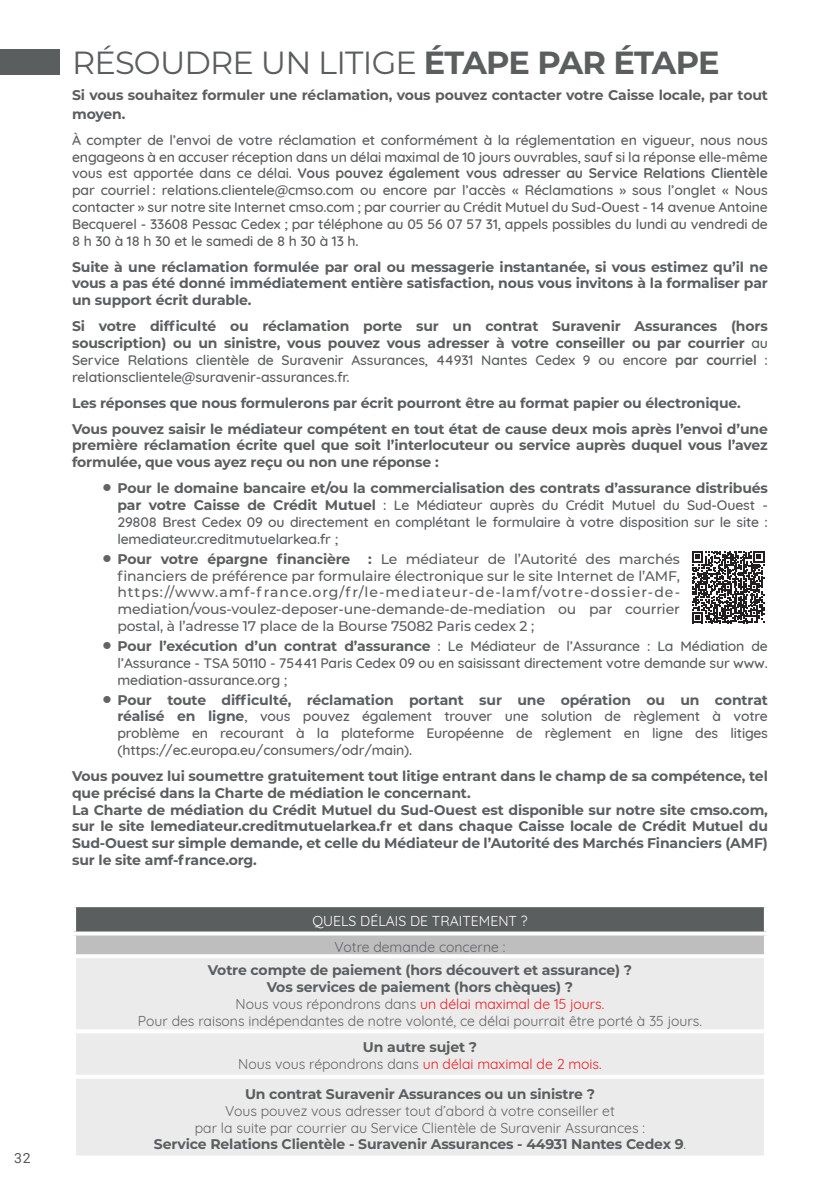
<style>
.page{position:relative;width:840px;height:1191px;background:#fff}
.page>*{position:absolute;margin:0;border:0;box-sizing:border-box;transform-origin:0 0}
.t1{font:32px "Montserrat";letter-spacing:-.025em;color:#5b5e5f}
.t2{font:700 14px/16.8px "Montserrat";letter-spacing:-.01em;color:#5b5e5f}
.t3{font:500 14px/16.8px "Quicksand";letter-spacing:-.01em;color:#5b5e5f;text-align:justify}
.t4{font:14px/16.8px "Quicksand";color:#636366;text-align:center}
.t5{font:500 14px/16.8px "Montserrat";letter-spacing:-.01em;color:#5b5e5f;text-align:justify}
.t6{font:14px "Quicksand";color:#fff}
.t7{font:14px "Roboto";color:#57585a}
.s1{font-weight:700}
.s2{font-family:"Quicksand";font-weight:500}
.s3{color:#636366}
.s4{font-family:"Montserrat";font-weight:700}
.s5{color:#ee1d23}
.s6{font-family:"Quicksand";font-weight:400;color:#636366}
</style>
<div class="page">
<div style="left:0;top:49px;width:60px;height:25px;background:#5b5e5f"></div>
<div style="left:74px;top:905px;width:691px;height:28px;background:#5b5e5f"></div>
<div style="left:74px;top:933px;width:691px;height:23px;background:#bfbebe"></div>
<div style="left:76px;top:958px;width:687px;height:197px;background:#eaebea"></div>
<hr style="left:72px;top:907px;width:4px;height:24px;background:#fff">
<svg style="left:763px;top:907px;width:3px;height:24px"></svg>
<hr style="left:72px;top:935px;width:4px;height:19px;background:#fff">
<svg style="left:763px;top:935px;width:3px;height:19px"></svg>
<svg style="left:763px;top:958px;width:1px;height:71px"></svg>
<svg style="left:763px;top:1033px;width:1px;height:41px"></svg>
<svg style="left:763px;top:1079px;width:1px;height:76px"></svg>
<hr style="left:72px;top:903px;width:695px;height:4px;background:#fff">
<svg style="left:74px;top:931px;width:692px;height:4px;background:#e9e9e9"></svg>
<svg style="left:74px;top:954px;width:692px;height:2px"></svg>
<hr style="left:72px;top:1029px;width:695px;height:4px;background:#fff">
<svg style="left:76px;top:1074px;width:688px;height:4px"></svg>
<svg style="left:692px;top:551px;width:71px;height:72px"></svg>
<p class="t7" style="left:14px;top:1148px;width:18px">32</p>
<h1 class="t1" style="left:72px;top:41px;width:648px">RÉSOUDRE UN LITIGE <span class="s1">ÉTAPE PAR ÉTAPE</span></h1>
<p class="t2" style="left:72px;top:84px;width:697px;line-height:19.2px">Si vous souhaitez formuler une réclamation, vous pouvez contacter votre Caisse locale, par tout moyen.</p>
<p class="t3" style="left:72px;top:130px;width:697px">À compter de l’envoi de votre réclamation et conformément à la réglementation en vigueur, nous nous engageons à en accuser réception dans un délai maximal de 10 jours ouvrables, sauf si la réponse elle-même vous est apportée dans ce délai. <span class="s1">Vous pouvez également vous adresser au Service Relations Clientèle </span>par courriel : relations.clientele@cmso.com ou encore par l’accès « Réclamations » sous l’onglet « Nous contacter » sur notre site Internet cmso.com ; par courrier au Crédit Mutuel du Sud-Ouest - 14 avenue Antoine Becquerel - 33608 Pessac Cedex ; par téléphone au 05 56 07 57 31, appels possibles du lundi au vendredi de 8 h 30 à 18 h 30 et le samedi de 8 h 30 à 13 h.</p>
<p class="t2" style="left:72px;top:257px;width:697px;text-align:justify">Suite à une réclamation formulée par oral ou messagerie instantanée, si vous estimez qu’il ne vous a pas été donné immédiatement entière satisfaction, nous vous invitons à la formaliser par un support écrit durable.</p>
<p class="t2" style="left:72px;top:317px;width:697px">Si votre difficulté ou réclamation porte sur un contrat Suravenir Assurances (hors souscription) ou un sinistre, vous pouvez vous adresser à votre conseiller ou par courrier <span class="s2">au</span></p>
<p class="t3" style="left:72px;top:350px;width:697px">Service Relations clientèle de Suravenir Assurances, 44931 Nantes Cedex 9 ou encore <span class="s1">par courriel</span> : relationsclientele@suravenir-assurances.fr.</p>
<p class="t2" style="left:72px;top:389px;width:697px;line-height:26px">Les réponses que nous formulerons par écrit pourront être au format papier ou électronique.<br>Vous pouvez saisir le médiateur compétent en tout état de cause deux mois après l’envoi d’une</p>
<p class="t2" style="left:72px;top:436px;width:697px">première réclamation écrite quel que soit l’interlocuteur ou service auprès duquel vous l’avez formulée, que vous ayez reçu ou non une réponse :</p>
<p class="t2" style="left:103px;top:479px;width:665px"><span class="s3">●</span> Pour le domaine bancaire et/ou la commercialisation des contrats d’assurance distribués</p>
<p class="t3" style="left:117px;top:495px;width:651px"><span class="s4">par votre Caisse de Crédit Mutuel</span> : Le Médiateur auprès du Crédit Mutuel du Sud-Ouest - 29808 Brest Cedex 09 ou directement en complétant le formulaire à votre disposition sur le site : lemediateur.creditmutuelarkea.fr ;</p>
<p class="t2" style="left:103px;top:549px;width:248px"><span class="s3">●</span> Pour votre épargne financière</p>
<p class="t5" style="left:117px;top:550px;width:563px;text-indent:251px"><span class="s1">:</span> Le médiateur de l’Autorité des marchés financiers de préférence par formulaire électronique sur le site Internet de l’AMF, https://www.amf-france.org/fr/le-mediateur-de-lamf/votre-dossier-de&shy;mediation/vous-voulez-deposer-une-demande-de-mediation ou par courrier postal, à l’adresse 17 place de la Bourse 75082 Paris cedex 2 ;</p>
<p class="t3" style="left:117px;top:636px;width:651px;text-indent:-14px"><span class="s3">●</span> <span class="s4">Pour l’exécution d’un contrat d’assurance</span> : Le Médiateur de l’Assurance : La Médiation de l’Assurance - TSA 50110 - 75441 Paris Cedex 09 ou en saisissant directement votre demande sur www. mediation-assurance.org ;</p>
<p class="t2" style="left:103px;top:690px;width:665px"><span class="s3">●</span> Pour toute difficulté, réclamation portant sur une opération ou un contrat</p>
<p class="t3" style="left:117px;top:706px;width:651px"><span class="s4">réalisé en ligne</span>, vous pouvez également trouver une solution de règlement à votre problème en recourant à la plateforme Européenne de règlement en ligne des litiges (https://ec.europa.eu/consumers/odr/main).</p>
<p class="t2" style="left:72px;top:767px;width:697px">Vous pouvez lui soumettre gratuitement tout litige entrant dans le champ de sa compétence, tel que précisé dans la Charte de médiation le concernant.<br>La Charte de médiation du Crédit Mutuel du Sud-Ouest est disponible sur notre site cmso.com, sur le site lemediateur.creditmutuelarkea.fr et dans chaque Caisse locale de Crédit Mutuel du Sud-Ouest sur simple demande, et celle du Médiateur de l’Autorité des Marchés Financiers (AMF) sur le site amf-france.org.</p>
<p class="t6" style="left:312px;top:910px;width:217px">QUELS DÉLAIS DE TRAITEMENT ?</p>
<p class="t4" style="left:334px;top:937px;width:172px">Votre demande concerne :</p>
<p class="t2" style="left:208px;top:961px;width:425px;text-align:center">Votre compte de paiement (hors découvert et assurance) ?<br>Vos services de paiement (hors chèques) ?</p>
<p class="t4" style="left:138px;top:994px;width:565px">Nous vous répondrons dans <span class="s5">un délai maximal de 15 jours.<br></span>Pour des raisons indépendantes de notre volonté, ce délai pourrait être porté à 35 jours.</p>
<p class="t2" style="left:362px;top:1038px;width:116px">Un autre sujet ?</p>
<p class="t4" style="left:238px;top:1054px;width:365px">Nous vous répondrons dans <span class="s5">un délai maximal de 2 mois.</span></p>
<p class="t2" style="left:245px;top:1084px;width:351px">Un contrat Suravenir Assurances ou un sinistre ?</p>
<p class="t4" style="left:195px;top:1100px;width:451px">Vous pouvez vous adresser tout d’abord à votre conseiller et<br>par la suite par courrier au Service Clientèle de Suravenir Assurances :</p>
<p class="t2" style="left:154px;top:1135px;width:533px">Service Relations Clientèle - Suravenir Assurances - 44931 Nantes Cedex 9<span class="s6">.</span></p>
</div>
